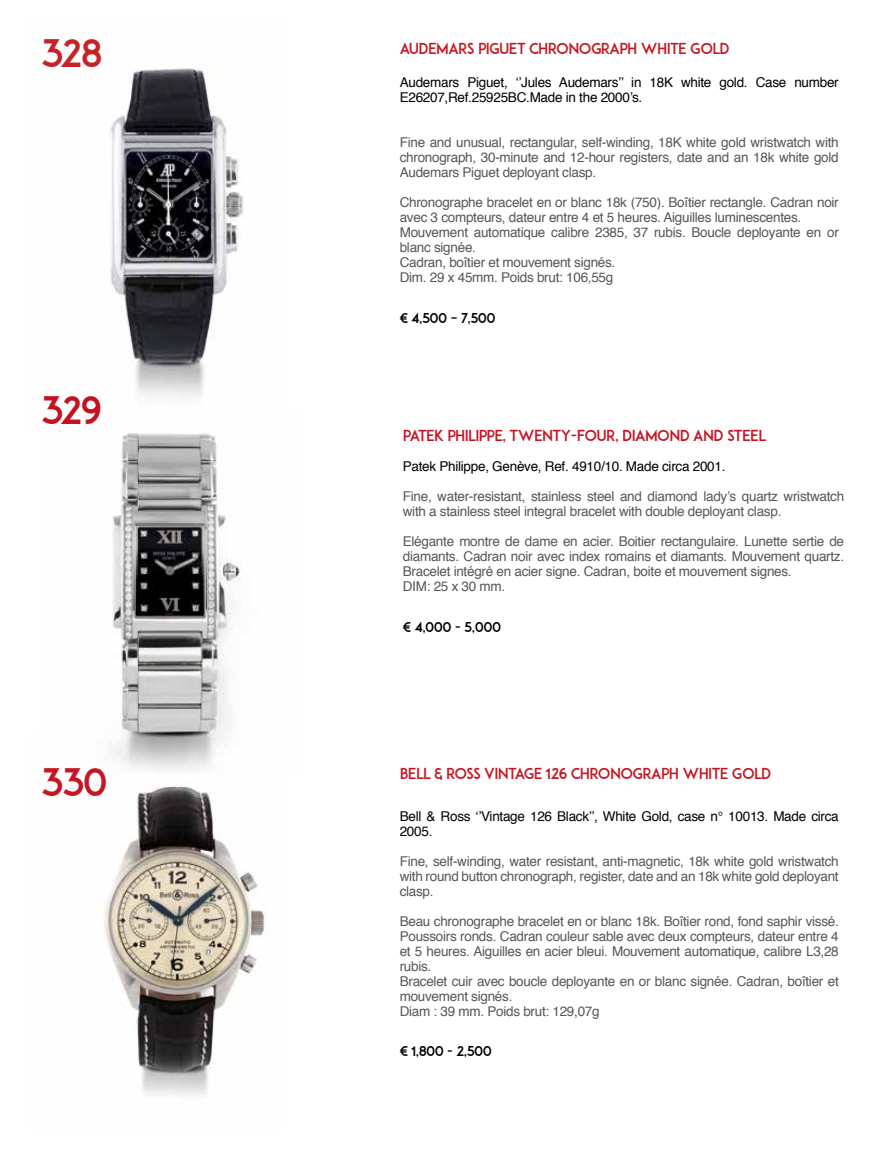
<style>
.page{position:relative;width:893px;height:1149px;background:#fff}
.page>*{position:absolute;margin:0;border:0;box-sizing:border-box;transform-origin:0 0}
.t1{font:37.5px "ADAM.CGPRO";color:#c72227}
.t2{font:37.5px "ADAM.CGPRO";color:#c51723}
.t3{font:37.5px "ADAM.CGPRO";color:#c51223}
.t4{font:15px "ADAM.CGPRO";letter-spacing:-.04em;color:#c51723}
.t5{font:15px "ADAM.CGPRO";letter-spacing:-.04em;color:#c51223}
.t6{font:13.5px/15px "Helvetica";letter-spacing:-.02em;color:#575756}
.t7{font:13.5px/15px "Helvetica";letter-spacing:-.02em;color:#000}
.t8{font:13.5px "ADAM.CGPRO";letter-spacing:-.04em;color:#000}
</style>
<div class="page">
<img style="left:103px;top:785px;width:164px;height:311px">
<img style="left:110px;top:68px;width:134px;height:329px">
<img style="left:112px;top:433px;width:129px;height:338px">
<h1 class="t1" style="left:40px;top:30px;width:64px">328</h1>
<h1 class="t3" style="left:40px;top:387px;width:64px">329</h1>
<h1 class="t2" style="left:40px;top:758px;width:69px">330</h1>
<p class="t4" style="left:400px;top:40px;width:331px">AUDEMARS PIGUET CHRONOGRAPH WHITE GOLD</p>
<p class="t7" style="left:400px;top:75px;width:441px">Audemars Piguet, ‘’Jules Audemars’’ in 18K white gold. Case number<br>E26207,Ref.25925BC.Made in the 2000’s.</p>
<p class="t6" style="left:400px;top:135px;width:441px;text-align:justify">Fine and unusual, rectangular, self-winding, 18K white gold wristwatch with chronograph, 30-minute and 12-hour registers, date and an 18k white gold Audemars Piguet deployant clasp.</p>
<p class="t6" style="left:400px;top:195px;width:441px">Chronographe bracelet en or blanc 18k (750). Boîtier rectangle. Cadran noir avec 3 compteurs, dateur entre 4 et 5 heures. Aiguilles luminescentes.<br>Mouvement automatique calibre 2385, 37 rubis. Boucle deployante en or blanc signée.<br>Cadran, boîtier et mouvement signés.<br>Dim. 29 x 45mm. Poids brut: 106,55g</p>
<p class="t8" style="left:400px;top:309px;width:97px">€ 4,500 – 7,500</p>
<p class="t5" style="left:403px;top:426px;width:365px">PATEK PHILIPPE, TWENTY-FOUR, DIAMOND AND STEEL</p>
<p class="t7" style="left:403px;top:459px;width:324px">Patek Philippe, Genève, Ref. 4910/10. Made circa 2001.</p>
<p class="t6" style="left:403px;top:489px;width:443px">Fine, water-resistant, stainless steel and diamond lady’s quartz wristwatch with a stainless steel integral bracelet with double deployant clasp.</p>
<p class="t6" style="left:403px;top:534px;width:443px">Elégante montre de dame en acier. Boitier rectangulaire. Lunette sertie de diamants. Cadran noir avec index romains et diamants. Mouvement quartz.<br>Bracelet intégré en acier signe. Cadran, boite et mouvement signes.<br>DIM: 25 x 30 mm.</p>
<p class="t8" style="left:403px;top:618px;width:100px">€ 4,000 - 5,000</p>
<p class="t4" style="left:400px;top:764px;width:373px">BELL &amp; ROSS VINTAGE 126 CHRONOGRAPH WHITE GOLD</p>
<p class="t7" style="left:400px;top:809px;width:441px">Bell &amp; Ross ‘’Vintage 126 Black’’, White Gold, case n° 10013. Made circa<br>2005.</p>
<p class="t6" style="left:400px;top:854px;width:441px;text-align:justify">Fine, self-winding, water resistant, anti-magnetic, 18k white gold wristwatch with round button chronograph, register, date and an 18k white gold deployant clasp.</p>
<p class="t6" style="left:400px;top:914px;width:441px">Beau chronographe bracelet en or blanc 18k. Boîtier rond, fond saphir vissé.<br>Poussoirs ronds. Cadran couleur sable avec deux compteurs, dateur entre 4 et 5 heures. Aiguilles en acier bleui. Mouvement automatique, calibre L3,28 rubis.<br>Bracelet cuir avec boucle deployante en or blanc signée. Cadran, boîtier et mouvement signés.<br>Diam : 39 mm. Poids brut: 129,07g</p>
<p class="t8" style="left:400px;top:1042px;width:94px">€ 1,800 - 2,500</p>
</div>
